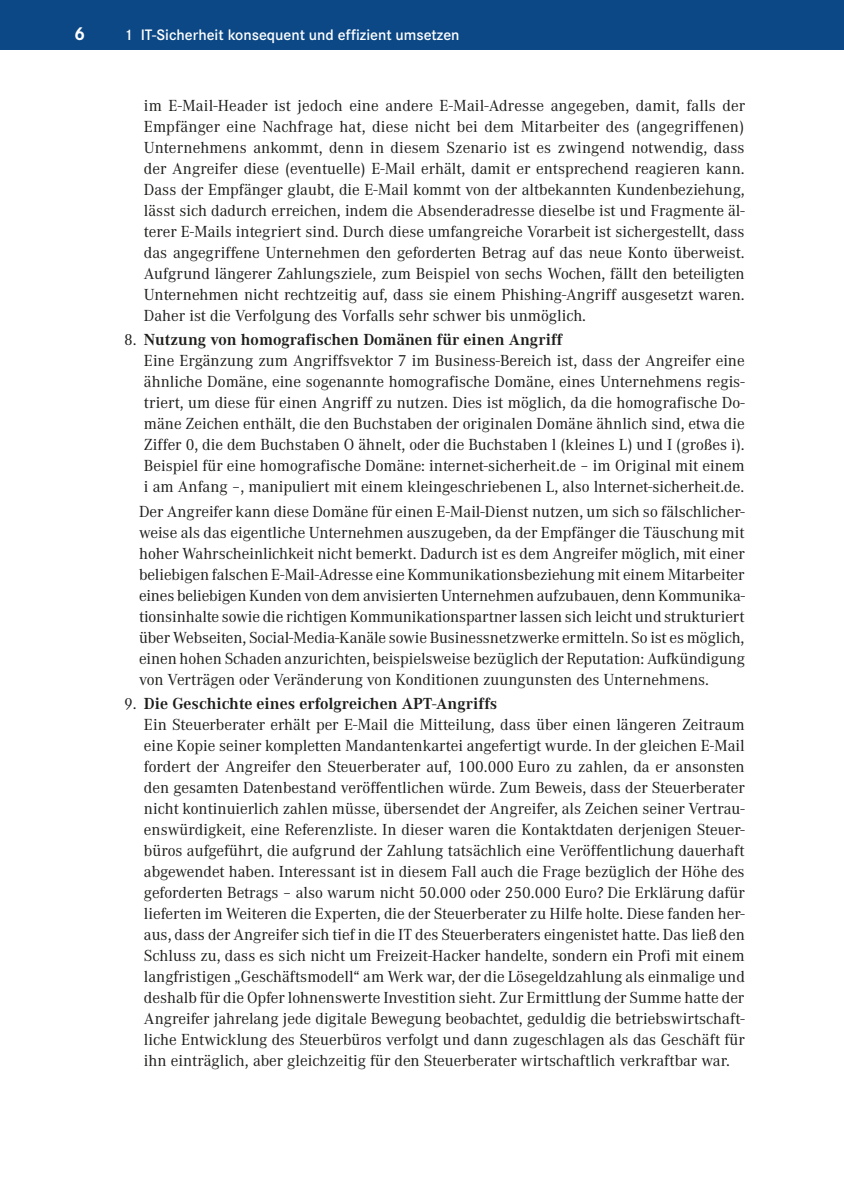
<style>
.page{position:relative;width:844px;height:1191px;background:#fff}
.page>*{position:absolute;margin:0;border:0;box-sizing:border-box;transform-origin:0 0}
.t1{font:700 19.25px "Corporate S Pro";color:#fff}
.t2{font:16.62px/21px "Corporate A Pro";color:#1d1d1b;text-align:justify}
.t3{font:600 15.75px "Corporate S Pro";color:#fff}
.s1{font-weight:700}
</style>
<div class="page">
<div style="left:0;top:0;width:843px;height:50px;background:#0c4885"></div>
<p class="t1" style="left:74px;top:18px;width:12px">6</p>
<p class="t3" style="left:124px;top:23px;width:337px">1 IT-Sicherheit konsequent und effizient umsetzen</p>
<p class="t2" style="left:144px;top:94px;width:602px">im E-Mail-Header ist jedoch eine andere E-Mail-Adresse angegeben, damit, falls der Empfänger eine Nachfrage hat, diese nicht bei dem Mitarbeiter des (angegriffenen)<br>Unternehmens ankommt, denn in diesem Szenario ist es zwingend notwendig, dass der Angreifer diese (eventuelle) E-Mail erhält, damit er entsprechend reagieren kann.<br>Dass der Empfänger glaubt, die E-Mail kommt von der altbekannten Kundenbeziehung, lässt sich dadurch erreichen, indem die Absenderadresse dieselbe ist und Fragmente äl&shy;terer E-Mails integriert sind. Durch diese umfangreiche Vorarbeit ist sichergestellt, dass das angegriffene Unternehmen den geforderten Betrag auf das neue Konto überweist.<br>Aufgrund längerer Zahlungsziele, zum Beispiel von sechs Wochen, fällt den beteiligten Unternehmen nicht rechtzeitig auf, dass sie einem Phishing-Angriff ausgesetzt waren.<br>Daher ist die Verfolgung des Vorfalls sehr schwer bis unmöglich.</p>
<p class="t2" style="left:144px;top:328px;width:602px;text-align:left;text-indent:-20px">8. <span class="s1">Nutzung von homografischen Domänen für einen Angriff<br></span>Eine Ergänzung zum Angriffsvektor 7 im Business-Bereich ist, dass der Angreifer eine ähnliche Domäne, eine sogenannte homografische Domäne, eines Unternehmens regis&shy;triert, um diese für einen Angriff zu nutzen. Dies ist möglich, da die homografische Do&shy;mäne Zeichen enthält, die den Buchstaben der originalen Domäne ähnlich sind, etwa die Ziffer 0, die dem Buchstaben O ähnelt, oder die Buchstaben l (kleines L) und I (großes i).<br>Beispiel für eine homografische Domäne: internet-sicherheit.de – im Original mit einem i am Anfang –, manipuliert mit einem kleingeschriebenen L, also lnternet-sicherheit.de.</p>
<p class="t2" style="left:139px;top:500px;width:607px">Der Angreifer kann diese Domäne für einen E-Mail-Dienst nutzen, um sich so fälschlicher&shy;weise als das eigentliche Unternehmen auszugeben, da der Empfänger die Täuschung mit hoher Wahrscheinlichkeit nicht bemerkt. Dadurch ist es dem Angreifer möglich, mit einer beliebigen falschen E-Mail-Adresse eine Kommunikationsbeziehung mit einem Mitarbeiter eines beliebigen Kunden von dem anvisierten Unternehmen aufzubauen, denn Kommunika&shy;tionsinhalte sowie die richtigen Kommunikationspartner lassen sich leicht und strukturiert über Webseiten, Social-Media-Kanäle sowie Businessnetzwerke ermitteln. So ist es möglich, einen hohen Schaden anzurichten, beispielsweise bezüglich der Reputation: Aufkündigung von Verträgen oder Veränderung von Konditionen zuungunsten des Unternehmens.</p>
<p class="t2" style="left:144px;top:692px;width:602px;text-align:left;text-indent:-20px">9. <span class="s1">Die Geschichte eines erfolgreichen APT-Angriffs<br></span>Ein Steuerberater erhält per E-Mail die Mitteilung, dass über einen längeren Zeitraum eine Kopie seiner kompletten Mandantenkartei angefertigt wurde. In der gleichen E-Mail fordert der Angreifer den Steuerberater auf, 100.000 Euro zu zahlen, da er ansonsten den gesamten Datenbestand veröffentlichen würde. Zum Beweis, dass der Steuerberater nicht kontinuierlich zahlen müsse, übersendet der Angreifer, als Zeichen seiner Vertrau&shy;enswürdigkeit, eine Referenzliste. In dieser waren die Kontaktdaten derjenigen Steuer&shy;büros aufgeführt, die aufgrund der Zahlung tatsächlich eine Veröffentlichung dauerhaft abgewendet haben. Interessant ist in diesem Fall auch die Frage bezüglich der Höhe des geforderten Betrags – also warum nicht 50.000 oder 250.000 Euro? Die Erklärung dafür lieferten im Weiteren die Experten, die der Steuerberater zu Hilfe holte. Diese fanden her&shy;aus, dass der Angreifer sich tief in die IT des Steuerberaters eingenistet hatte. Das ließ den Schluss zu, dass es sich nicht um Freizeit-Hacker handelte, sondern ein Profi mit einem langfristigen „Geschäftsmodell“ am Werk war, der die Lösegeldzahlung als einmalige und deshalb für die Opfer lohnenswerte Investition sieht. Zur Ermittlung der Summe hatte der Angreifer jahrelang jede digitale Bewegung beobachtet, geduldig die betriebswirtschaft&shy;liche Entwicklung des Steuerbüros verfolgt und dann zugeschlagen als das Geschäft für ihn einträglich, aber gleichzeitig für den Steuerberater wirtschaftlich verkraftbar war.</p>
</div>
